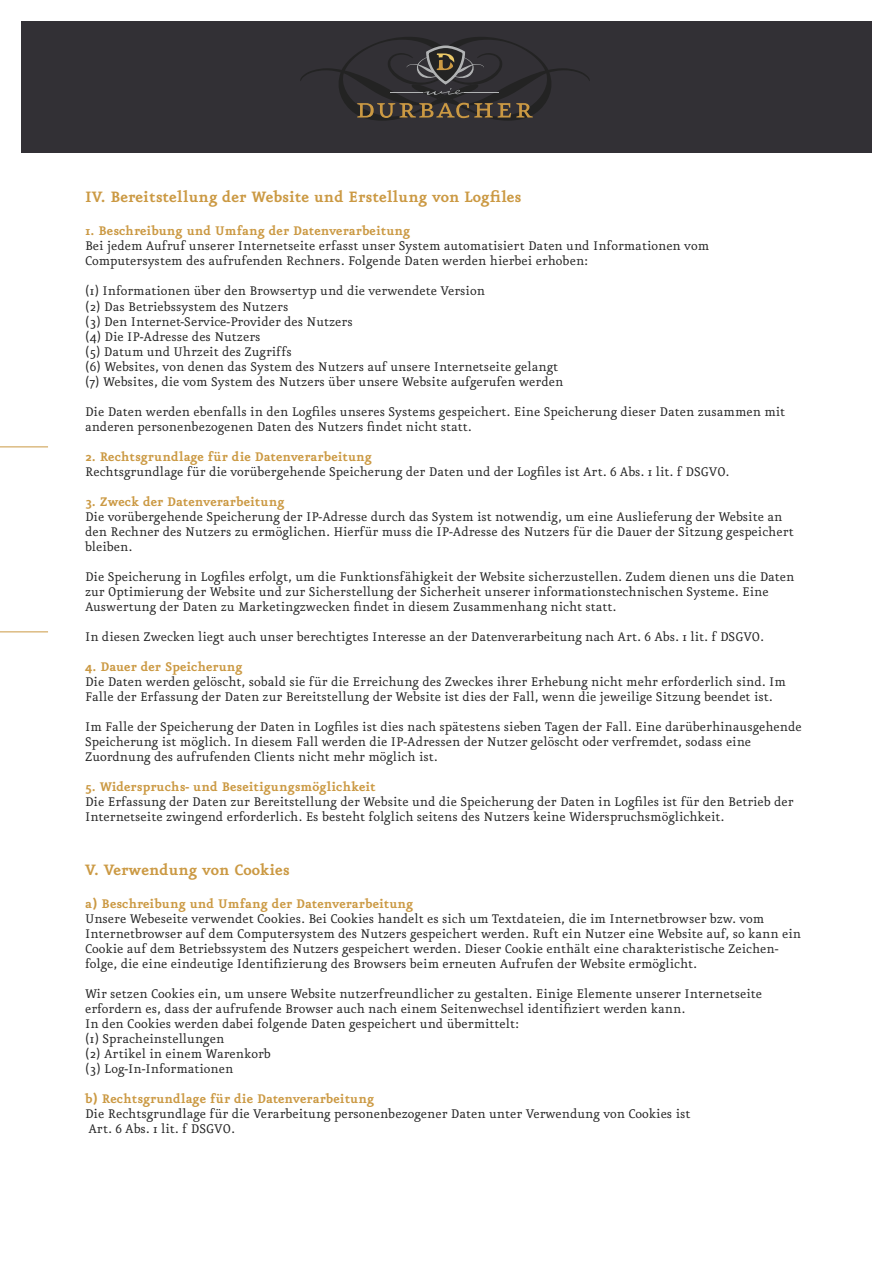
<style>
.page{position:relative;width:893px;height:1263px;background:#fff}
.page>*{position:absolute;margin:0;border:0;box-sizing:border-box;transform-origin:0 0}
.t1{font:700 18px "Eureka";color:#cb9943}
.t2{font:15px/15px "Eureka";color:#232323}
.t3{font:700 15px "Eureka";color:#cb9943}
</style>
<div class="page">
<hr style="left:0;top:446px;width:48px;height:1px;background:#cb9943">
<hr style="left:0;top:631px;width:48px;height:1px;background:#cb9943">
<div style="left:21px;top:21px;width:851px;height:132px;background:#323035"></div>
<svg style="left:300px;top:37px;width:290px;height:84px"></svg>
<p class="t1" style="left:85px;top:189px;width:438px">IV. Bereitstellung der Website und Erstellung von Logfiles</p>
<p class="t3" style="left:85px;top:224px;width:327px">1. Beschreibung und Umfang der Datenverarbeitung</p>
<p class="t2" style="left:85px;top:239px;width:626px">Bei jedem Aufruf unserer Internetseite erfasst unser System automatisiert Daten und Informationen vom<br>Computersystem des aufrufenden Rechners. Folgende Daten werden hierbei erhoben:</p>
<p class="t2" style="left:85px;top:284px;width:480px">(1) Informationen über den Browsertyp und die verwendete Version<br>(2) Das Betriebssystem des Nutzers<br>(3) Den Internet-Service-Provider des Nutzers<br>(4) Die IP-Adresse des Nutzers<br>(5) Datum und Uhrzeit des Zugriffs<br>(6) Websites, von denen das System des Nutzers auf unsere Internetseite gelangt (7) Websites, die vom System des Nutzers über unsere Website aufgerufen werden</p>
<p class="t2" style="left:85px;top:404px;width:702px">Die Daten werden ebenfalls in den Logfiles unseres Systems gespeichert. Eine Speicherung dieser Daten zusammen mit anderen personenbezogenen Daten des Nutzers findet nicht statt.</p>
<p class="t3" style="left:85px;top:449px;width:288px">2. Rechtsgrundlage für die Datenverarbeitung</p>
<p class="t2" style="left:85px;top:464px;width:646px">Rechtsgrundlage für die vorübergehende Speicherung der Daten und der Logfiles ist Art. 6 Abs. 1 lit. f DSGVO.</p>
<p class="t3" style="left:85px;top:494px;width:201px">3. Zweck der Datenverarbeitung</p>
<p class="t2" style="left:85px;top:509px;width:710px">Die vorübergehende Speicherung der IP-Adresse durch das System ist notwendig, um eine Auslieferung der Website an den Rechner des Nutzers zu ermöglichen. Hierfür muss die IP-Adresse des Nutzers für die Dauer der Sitzung gespeichert bleiben.</p>
<p class="t2" style="left:85px;top:569px;width:711px">Die Speicherung in Logfiles erfolgt, um die Funktionsfähigkeit der Website sicherzustellen. Zudem dienen uns die Daten zur Optimierung der Website und zur Sicherstellung der Sicherheit unserer informationstechnischen Systeme. Eine<br>Auswertung der Daten zu Marketingzwecken findet in diesem Zusammenhang nicht statt.</p>
<p class="t2" style="left:85px;top:629px;width:681px">In diesen Zwecken liegt auch unser berechtigtes Interesse an der Datenverarbeitung nach Art. 6 Abs. 1 lit. f DSGVO.</p>
<p class="t3" style="left:85px;top:659px;width:159px">4. Dauer der Speicherung</p>
<p class="t2" style="left:85px;top:674px;width:702px">Die Daten werden gelöscht, sobald sie für die Erreichung des Zweckes ihrer Erhebung nicht mehr erforderlich sind. Im<br>Falle der Erfassung der Daten zur Bereitstellung der Website ist dies der Fall, wenn die jeweilige Sitzung beendet ist.</p>
<p class="t2" style="left:85px;top:719px;width:718px">Im Falle der Speicherung der Daten in Logfiles ist dies nach spätestens sieben Tagen der Fall. Eine darüberhinausgehende<br>Speicherung ist möglich. In diesem Fall werden die IP-Adressen der Nutzer gelöscht oder verfremdet, sodass eine<br>Zuordnung des aufrufenden Clients nicht mehr möglich ist.</p>
<p class="t3" style="left:85px;top:779px;width:292px">5. Widerspruchs- und Beseitigungsmöglichkeit</p>
<p class="t2" style="left:85px;top:794px;width:710px">Die Erfassung der Daten zur Bereitstellung der Website und die Speicherung der Daten in Logfiles ist für den Betrieb der<br>Internetseite zwingend erforderlich. Es besteht folglich seitens des Nutzers keine Widerspruchsmöglichkeit.</p>
<p class="t1" style="left:85px;top:861px;width:206px">V. Verwendung von Cookies</p>
<p class="t3" style="left:85px;top:896px;width:330px">a) Beschreibung und Umfang der Datenverarbeitung</p>
<p class="t2" style="left:85px;top:911px;width:718px">Unsere Webeseite verwendet Cookies. Bei Cookies handelt es sich um Textdateien, die im Internetbrowser bzw. vom Internetbrowser auf dem Computersystem des Nutzers gespeichert werden. Ruft ein Nutzer eine Website auf, so kann ein Cookie auf dem Betriebssystem des Nutzers gespeichert werden. Dieser Cookie enthält eine charakteristische Zeichen&shy;folge, die eine eindeutige Identifizierung des Browsers beim erneuten Aufrufen der Website ermöglicht.</p>
<p class="t2" style="left:85px;top:986px;width:678px">Wir setzen Cookies ein, um unsere Website nutzerfreundlicher zu gestalten. Einige Elemente unserer Internetseite erfordern es, dass der aufrufende Browser auch nach einem Seitenwechsel identifiziert werden kann.<br>In den Cookies werden dabei folgende Daten gespeichert und übermittelt:<br>(1) Spracheinstellungen<br>(2) Artikel in einem Warenkorb<br>(3) Log-In-Informationen</p>
<p class="t3" style="left:85px;top:1091px;width:291px">b) Rechtsgrundlage für die Datenverarbeitung</p>
<p class="t2" style="left:85px;top:1106px;width:607px">Die Rechtsgrundlage für die Verarbeitung personenbezogener Daten unter Verwendung von Cookies ist<br>Art. 6 Abs. 1 lit. f DSGVO.</p>
</div>
